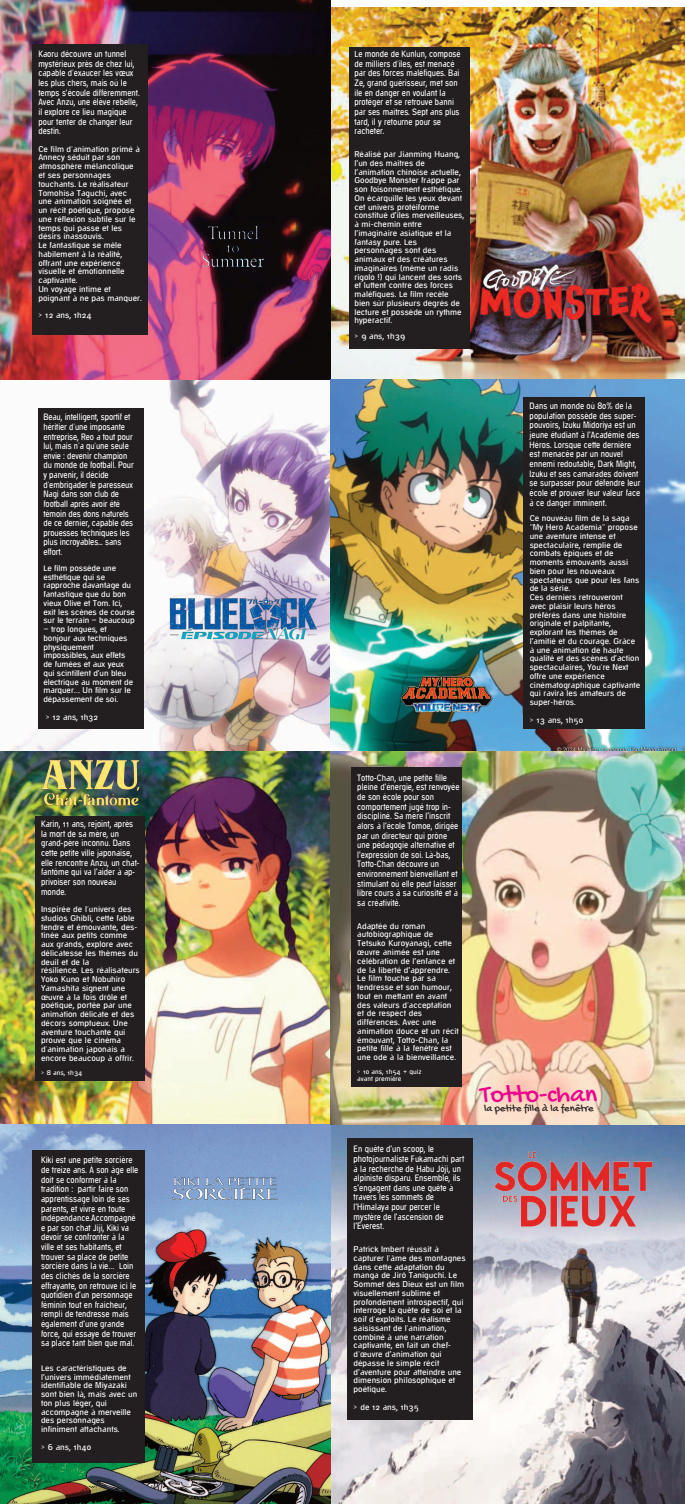
<style>
.page{position:relative;width:685px;height:1504px;background:#fff}
.page>*{position:absolute;margin:0;border:0;box-sizing:border-box;transform-origin:0 0}
.t1{font:26.25px "Gochi Hand";color:#ed028c}
.t2{font:10.5px "Gochi Hand";color:#231f20}
.t3{font:500 9.62px/9.6px "Decon Struct";color:#fff;scale:.85 1}
.t4{font:500 8.75px/8.8px "Decon Struct";color:#fff}
.t5{font:500 7px/7px "Decon Struct";color:#fff}
.s1{font-size:7.88px}
</style>
<div class="page">
<img style="left:331px;top:8px;width:354px;height:371px">
<img style="left:0;top:379px;width:331px;height:372px">
<img style="left:0;top:0;width:331px;height:379px">
<img style="left:0;top:751px;width:331px;height:371px">
<img style="left:0;top:1122px;width:685px;height:381px">
<img style="left:331px;top:379px;width:354px;height:372px">
<img style="left:0;top:1123px;width:331px;height:380px">
<img style="left:331px;top:751px;width:354px;height:373px">
<img style="left:178px;top:219px;width:121px;height:67px">
<img style="left:401px;top:675px;width:91px;height:39px">
<img style="left:41px;top:759px;width:99px;height:46px">
<img style="left:494px;top:1151px;width:159px;height:75px">
<img style="left:172px;top:1176px;width:109px;height:25px">
<div style="left:36px;top:816px;width:109px;height:264px;background:#231f20"></div>
<div style="left:351px;top:766px;width:111px;height:320px;background:#231f20"></div>
<div style="left:523px;top:396px;width:121px;height:332px;background:#231f20"></div>
<div style="left:347px;top:1138px;width:126px;height:281px;background:#231f20"></div>
<div style="left:32px;top:1149px;width:113px;height:313px;background:#231f20"></div>
<div style="left:38px;top:408px;width:106px;height:320px;background:#231f20"></div>
<div style="left:349px;top:47px;width:120px;height:302px;background:#231f20"></div>
<div style="left:32px;top:44px;width:115px;height:291px;background:#231f20"></div>
<img style="left:472px;top:260px;width:185px;height:67px">
<img style="left:164px;top:592px;width:156px;height:53px">
<p class="t3" style="left:38px;top:50px;width:121px">Kaoru découvre un tunnel mystérieux près de chez lui, capable d'exaucer les vœux les plus chers, mais où le temps s’écoule différemment.<br>Avec Anzu, une élève rebelle, il explore ce lieu magique pour tenter de changer leur destin.</p>
<p class="t4" style="left:38px;top:145px;width:105px">Ce film d'animation primé à<br>Annecy séduit par son atmosphère mélancolique et ses personnages touchants. Le réalisateur<br>Tomohisa Taguchi, avec une animation soignée et un récit poétique, propose une réflexion subtile sur le temps qui passe et les désirs inassouvis.<br>Le fantastique se mêle habilement à la réalité, offrant une expérience visuelle et émotionnelle captivante.<br>Un voyage intime et poignant à ne pas manquer.</p>
<p class="t4" style="left:38px;top:311px;width:55px">&gt; 12 ans, 1h24</p>
<p class="t3" style="left:43px;top:413px;width:108px">Beau, intelligent, sportif et héritier d'une imposante entreprise, Reo a tout pour lui, mais n'a qu'une seule envie : devenir champion du monde de football. Pour y parvenir, il décide d'embrigader le paresseux<br>Nagi dans son club de football après avoir été témoin des dons naturels de ce dernier, capable des prouesses techniques les plus incroyables... sans effort.</p>
<p class="t4" style="left:43px;top:564px;width:93px">Le film possède une esthétique qui se rapproche davantage du fantastique que du bon vieux Olive et Tom. Ici, exit les scènes de course sur le terrain – beaucoup</p>
<p class="t4" style="left:43px;top:625px;width:91px">– trop longues, et bonjour aux techniques physiquement impossibles, aux effets de fumées et aux yeux qui scintillent d’un bleu électrique au moment de marquer… Un film sur le dépassement de soi.</p>
<p class="t4" style="left:46px;top:713px;width:54px">&gt; 12 ans, 1h32</p>
<p class="t3" style="left:41px;top:819px;width:118px">Karin, 11 ans, rejoint, après la mort de sa mère, un grand-père inconnu. Dans cette petite ville japonaise, elle rencontre Anzu, un chat&shy;fantôme qui va l’aider à ap&shy;privoiser son nouveau monde.</p>
<p class="t4" style="left:41px;top:905px;width:100px">Inspirée de l'univers des studios Ghibli, cette fable tendre et émouvante, des&shy;tinée aux petits comme aux grands, explore avec délicatesse les thèmes du deuil et de la<br>résilience. Les réalisateurs<br>Yoko Kuno et Nobuhiro<br>Yamashita signent une œuvre à la fois drôle et poétique, portée par une animation délicate et des décors somptueux. Une aventure touchante qui prouve que le cinéma d'animation japonais a encore beaucoup à offrir.</p>
<p class="t5" style="left:41px;top:1069px;width:43px">&gt; 8 ans, 1h34</p>
<p class="t3" style="left:41px;top:1156px;width:116px">Kiki est une petite sorcière de treize ans. À son âge elle doit se conformer à la tradition : partir faire son apprentissage loin de ses parents, et vivre en toute indépendance.Accompagné e par son chat Jiji, Kiki va devoir se confronter à la ville et ses habitants, et trouver sa place de petite sorcière dans la vie… Loin des clichés de la sorcière effrayante, on retrouve ici le quotidien d’un personnage féminin tout en fraicheur, rempli de tendresse mais également d’une grande force, qui essaye de trouver sa place tant bien que mal.</p>
<p class="t4" style="left:41px;top:1364px;width:98px">Les caractéristiques de l’univers immédiatement identifiable de Miyazaki sont bien là, mais avec un ton plus léger, qui accompagne à merveille des personnages infiniment attachants.</p>
<p class="t4" style="left:41px;top:1442px;width:52px">&gt; 6 ans, 1h40</p>
<p class="t3" style="left:354px;top:50px;width:126px">Le monde de Kunlun, composé de milliers d'îles, est menacé par des forces maléfiques. Bai<br>Ze, grand guérisseur, met son île en danger en voulant la protéger et se retrouve banni par ses maîtres. Sept ans plus tard, il y retourne pour se racheter.</p>
<p class="t4" style="left:354px;top:150px;width:111px">Réalisé par Jianming Huang, l’un des maîtres de l’animation chinoise actuelle,<br>Goodbye Monster frappe par son foisonnement esthétique.<br>On écarquille les yeux devant cet univers protéiforme constitué d’îles merveilleuses, à mi-chemin entre l’imaginaire asiatique et la fantasy pure. Les personnages sont des animaux et des créatures imaginaires (même un radis rigolo !) qui lancent des sorts et luttent contre des forces maléfiques. Le film recèle bien sûr plusieurs degrés de lecture et possède un rythme hyperactif.</p>
<p class="t4" style="left:354px;top:332px;width:52px">&gt; 9 ans, 1h39</p>
<p class="t3" style="left:529px;top:402px;width:132px">Dans un monde où 80% de la population possède des super&shy;pouvoirs, Izuku Midoriya est un jeune étudiant à l’Académie des<br>Héros. Lorsque cette dernière est menacée par un nouvel ennemi redoutable, Dark Might,<br>Izuku et ses camarades doivent se surpasser pour défendre leur école et prouver leur valeur face à ce danger imminent.</p>
<p class="t4" style="left:529px;top:514px;width:112px">Ce nouveau film de la saga "My Hero Academia" propose une aventure intense et spectaculaire, remplie de combats épiques et de moments émouvants aussi bien pour les nouveaux spectateurs que pour les fans de la série.<br>Ces derniers retrouveront avec plaisir leurs héros préférés dans une histoire originale et palpitante, explorant les thèmes de l’amitié et du courage. Grâce à une animation de haute qualité et des scènes d’action spectaculaires, You're Next offre une expérience cinématographique captivante qui ravira les amateurs de super-héros.</p>
<p class="t4" style="left:529px;top:716px;width:55px">&gt; 13 ans, 1h50</p>
<p class="t3" style="left:357px;top:773px;width:122px">Totto-Chan, une petite fille pleine d’énergie, est renvoyée de son école pour son comportement jugé trop in&shy;discipliné. Sa mère l’inscrit alors à l’école Tomoe, dirigée par un directeur qui prône une pédagogie alternative et l’expression de soi. Là-bas,<br>Totto-Chan découvre un environnement bienveillant et stimulant où elle peut laisser libre cours à sa curiosité et à sa créativité.</p>
<p class="t4" style="left:357px;top:922px;width:103px">Adaptée du roman autobiographique de<br>Tetsuko Kuroyanagi, cette œuvre animée est une célébration de l’enfance et de la liberté d’apprendre.<br>Le film touche par sa tendresse et son humour, tout en mettant en avant des valeurs d'acceptation et de respect des différences. Avec une animation douce et un récit émouvant, Totto-Chan, la petite fille à la fenêtre est une ode à la bienveillance<span class="s1">.</span></p>
<p class="t5" style="left:357px;top:1068px;width:66px">&gt; 10 ans, 1h54 + quiz avant première</p>
<p class="t3" style="left:353px;top:1144px;width:131px">En quête d’un scoop, le photojournaliste Fukamachi part à la recherche de Habu Jôji, un alpiniste disparu. Ensemble, ils s’engagent dans une quête à travers les sommets de l’Himalaya pour percer le mystère de l’ascension de l’Everest.</p>
<p class="t4" style="left:353px;top:1245px;width:113px">Patrick Imbert réussit à capturer l'âme des montagnes dans cette adaptation du manga de Jirô Taniguchi. Le<br>Sommet des Dieux est un film visuellement sublime et profondément introspectif, qui interroge la quête de soi et la soif d'exploits. Le réalisme saisissant de l'animation, combiné à une narration captivante, en fait un chef&shy;d'œuvre d’animation qui dépasse le simple récit d’aventure pour atteindre une dimension philosophique et poétique.</p>
<p class="t4" style="left:353px;top:1402px;width:67px">&gt; de 12 ans, 1h35</p>
<h1 class="t1" style="left:480px;top:1080px;width:119px">Totto-chan</h1>
<p class="t2" style="left:484px;top:1103px;width:111px">la petite fille à la fenêtre</p>
</div>
